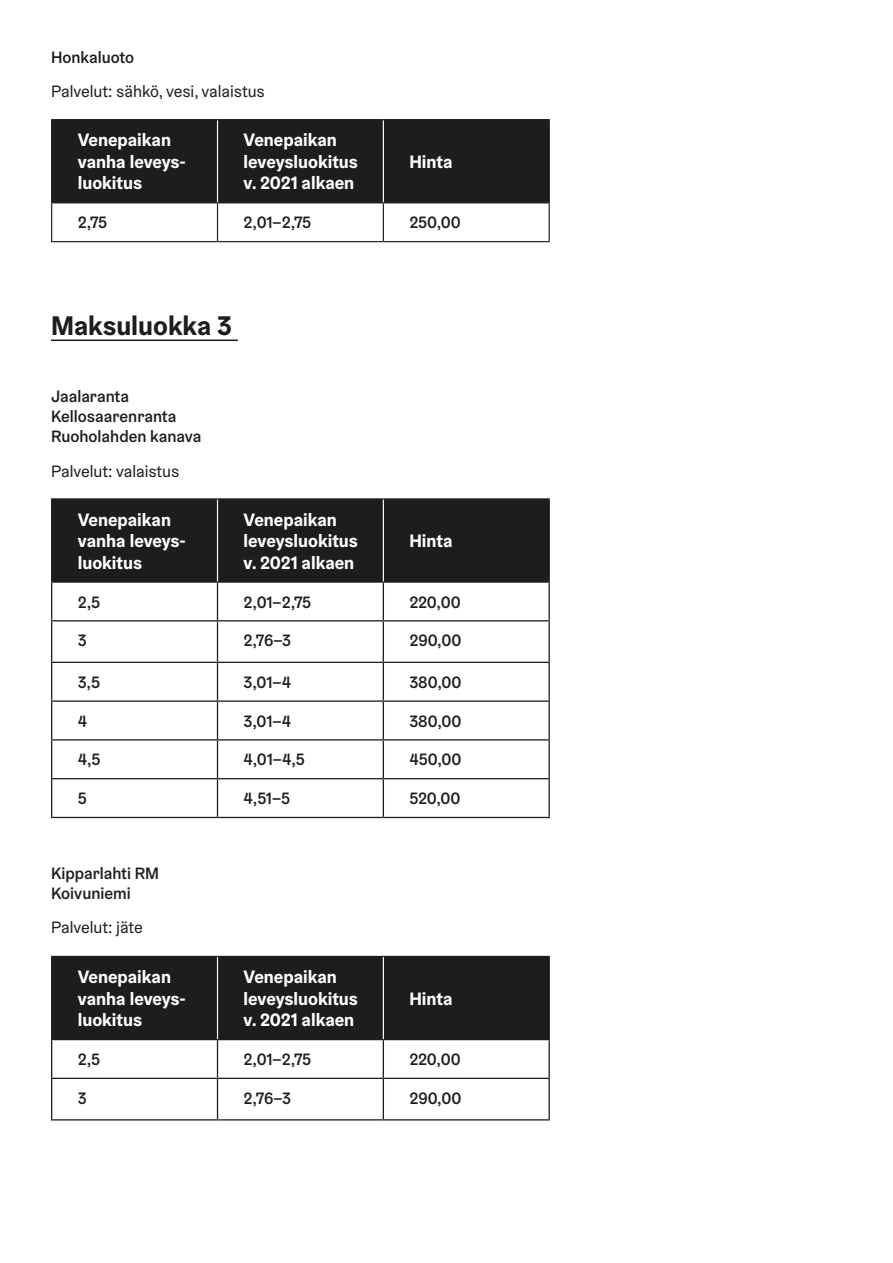
<style>
.page{position:relative;width:893px;height:1263px;background:#fff}
.page>*{position:absolute;margin:0;border:0;box-sizing:border-box;transform-origin:0 0}
.t1{font:700 27px "Helsinki Grotesk";color:#1d1d1b}
.t2{font:700 18px/21.6px "Helsinki Grotesk";color:#fff}
.t3{font:500 16.5px/19.8px "Helsinki Grotesk";color:#1d1d1b}
.t4{font:16.5px "Helsinki Grotesk";color:#1d1d1b}
</style>
<div class="page">
<div style="left:52px;top:500px;width:497px;height:81px;background:#1d1d1b"></div>
<hr style="left:51px;top:498px;width:167px;height:2px;background:#1d1d1b">
<hr style="left:51px;top:500px;width:1px;height:81px;background:#1d1d1b">
<hr style="left:218px;top:498px;width:165px;height:2px;background:#1d1d1b">
<hr style="left:383px;top:498px;width:167px;height:2px;background:#1d1d1b">
<hr style="left:549px;top:500px;width:1px;height:81px;background:#1d1d1b">
<hr style="left:51px;top:581px;width:167px;height:2px;background:#1d1d1b">
<hr style="left:218px;top:581px;width:165px;height:2px;background:#1d1d1b">
<hr style="left:383px;top:581px;width:167px;height:2px;background:#1d1d1b">
<hr style="left:217px;top:500px;width:1px;height:81px;background:#fff">
<hr style="left:383px;top:500px;width:1px;height:81px;background:#fff">
<hr style="left:51px;top:583px;width:1px;height:37px;background:#1d1d1b">
<hr style="left:217px;top:583px;width:1px;height:37px;background:#1d1d1b">
<hr style="left:383px;top:583px;width:1px;height:37px;background:#1d1d1b">
<hr style="left:549px;top:583px;width:1px;height:37px;background:#1d1d1b">
<hr style="left:51px;top:620px;width:167px;height:1px;background:#1d1d1b">
<hr style="left:51px;top:621px;width:1px;height:41px;background:#1d1d1b">
<hr style="left:218px;top:620px;width:165px;height:1px;background:#1d1d1b">
<hr style="left:217px;top:621px;width:1px;height:41px;background:#1d1d1b">
<hr style="left:383px;top:620px;width:167px;height:1px;background:#1d1d1b">
<hr style="left:383px;top:621px;width:1px;height:41px;background:#1d1d1b">
<hr style="left:549px;top:621px;width:1px;height:41px;background:#1d1d1b">
<hr style="left:51px;top:662px;width:167px;height:1px;background:#1d1d1b">
<hr style="left:51px;top:663px;width:1px;height:37px;background:#1d1d1b">
<hr style="left:218px;top:662px;width:165px;height:1px;background:#1d1d1b">
<hr style="left:217px;top:663px;width:1px;height:37px;background:#1d1d1b">
<hr style="left:383px;top:662px;width:167px;height:1px;background:#1d1d1b">
<hr style="left:383px;top:663px;width:1px;height:37px;background:#1d1d1b">
<hr style="left:549px;top:663px;width:1px;height:37px;background:#1d1d1b">
<hr style="left:51px;top:700px;width:167px;height:2px;background:#1d1d1b">
<hr style="left:51px;top:702px;width:1px;height:37px;background:#1d1d1b">
<hr style="left:218px;top:700px;width:165px;height:2px;background:#1d1d1b">
<hr style="left:217px;top:702px;width:1px;height:37px;background:#1d1d1b">
<hr style="left:383px;top:700px;width:167px;height:2px;background:#1d1d1b">
<hr style="left:383px;top:702px;width:1px;height:37px;background:#1d1d1b">
<hr style="left:549px;top:702px;width:1px;height:37px;background:#1d1d1b">
<hr style="left:51px;top:739px;width:167px;height:1px;background:#1d1d1b">
<hr style="left:51px;top:740px;width:1px;height:38px;background:#1d1d1b">
<hr style="left:218px;top:739px;width:165px;height:1px;background:#1d1d1b">
<hr style="left:217px;top:740px;width:1px;height:38px;background:#1d1d1b">
<hr style="left:383px;top:739px;width:167px;height:1px;background:#1d1d1b">
<hr style="left:383px;top:740px;width:1px;height:38px;background:#1d1d1b">
<hr style="left:549px;top:740px;width:1px;height:38px;background:#1d1d1b">
<hr style="left:51px;top:778px;width:167px;height:1px;background:#1d1d1b">
<hr style="left:51px;top:779px;width:1px;height:38px;background:#1d1d1b">
<hr style="left:218px;top:778px;width:165px;height:1px;background:#1d1d1b">
<hr style="left:217px;top:779px;width:1px;height:38px;background:#1d1d1b">
<hr style="left:383px;top:778px;width:167px;height:1px;background:#1d1d1b">
<hr style="left:383px;top:779px;width:1px;height:38px;background:#1d1d1b">
<hr style="left:549px;top:779px;width:1px;height:38px;background:#1d1d1b">
<hr style="left:51px;top:817px;width:167px;height:1px;background:#1d1d1b">
<hr style="left:218px;top:817px;width:165px;height:1px;background:#1d1d1b">
<hr style="left:383px;top:817px;width:167px;height:1px;background:#1d1d1b">
<hr style="left:51px;top:340px;width:187px;height:1px;background:#1d1d1b">
<div style="left:52px;top:120px;width:497px;height:82px;background:#1d1d1b"></div>
<hr style="left:51px;top:203px;width:1px;height:38px;background:#1d1d1b">
<hr style="left:217px;top:203px;width:1px;height:38px;background:#1d1d1b">
<hr style="left:383px;top:203px;width:1px;height:38px;background:#1d1d1b">
<hr style="left:549px;top:203px;width:1px;height:38px;background:#1d1d1b">
<hr style="left:51px;top:241px;width:167px;height:1px;background:#1d1d1b">
<hr style="left:218px;top:241px;width:165px;height:1px;background:#1d1d1b">
<hr style="left:383px;top:241px;width:167px;height:1px;background:#1d1d1b">
<hr style="left:51px;top:119px;width:167px;height:1px;background:#1d1d1b">
<hr style="left:51px;top:120px;width:1px;height:82px;background:#1d1d1b">
<hr style="left:218px;top:119px;width:165px;height:1px;background:#1d1d1b">
<hr style="left:383px;top:119px;width:167px;height:1px;background:#1d1d1b">
<hr style="left:549px;top:120px;width:1px;height:82px;background:#1d1d1b">
<hr style="left:51px;top:202px;width:167px;height:1px;background:#1d1d1b">
<hr style="left:218px;top:202px;width:165px;height:1px;background:#1d1d1b">
<hr style="left:383px;top:202px;width:167px;height:1px;background:#1d1d1b">
<hr style="left:217px;top:120px;width:1px;height:82px;background:#fff">
<hr style="left:383px;top:120px;width:1px;height:82px;background:#fff">
<div style="left:52px;top:957px;width:497px;height:82px;background:#1d1d1b"></div>
<hr style="left:51px;top:956px;width:167px;height:1px;background:#1d1d1b">
<hr style="left:51px;top:957px;width:1px;height:82px;background:#1d1d1b">
<hr style="left:218px;top:956px;width:165px;height:1px;background:#1d1d1b">
<hr style="left:383px;top:956px;width:167px;height:1px;background:#1d1d1b">
<hr style="left:549px;top:957px;width:1px;height:82px;background:#1d1d1b">
<hr style="left:51px;top:1039px;width:167px;height:1px;background:#1d1d1b">
<hr style="left:218px;top:1039px;width:165px;height:1px;background:#1d1d1b">
<hr style="left:383px;top:1039px;width:167px;height:1px;background:#1d1d1b">
<hr style="left:217px;top:957px;width:1px;height:82px;background:#fff">
<hr style="left:383px;top:957px;width:1px;height:82px;background:#fff">
<hr style="left:51px;top:1040px;width:1px;height:38px;background:#1d1d1b">
<hr style="left:217px;top:1040px;width:1px;height:38px;background:#1d1d1b">
<hr style="left:383px;top:1040px;width:1px;height:38px;background:#1d1d1b">
<hr style="left:549px;top:1040px;width:1px;height:38px;background:#1d1d1b">
<hr style="left:51px;top:1078px;width:167px;height:1px;background:#1d1d1b">
<hr style="left:51px;top:1079px;width:1px;height:40px;background:#1d1d1b">
<hr style="left:218px;top:1078px;width:165px;height:1px;background:#1d1d1b">
<hr style="left:217px;top:1079px;width:1px;height:40px;background:#1d1d1b">
<hr style="left:383px;top:1078px;width:167px;height:1px;background:#1d1d1b">
<hr style="left:383px;top:1079px;width:1px;height:40px;background:#1d1d1b">
<hr style="left:549px;top:1079px;width:1px;height:40px;background:#1d1d1b">
<hr style="left:51px;top:1119px;width:167px;height:1px;background:#1d1d1b">
<hr style="left:218px;top:1119px;width:165px;height:1px;background:#1d1d1b">
<hr style="left:383px;top:1119px;width:167px;height:1px;background:#1d1d1b">
<p class="t3" style="left:51px;top:47px;width:85px">Honkaluoto</p>
<p class="t4" style="left:51px;top:81px;width:215px">Palvelut: sähkö, vesi, valaistus</p>
<p class="t2" style="left:78px;top:129px;width:110px">Venepaikan vanha leveys&shy;luokitus</p>
<p class="t2" style="left:244px;top:129px;width:116px">Venepaikan leveysluokitus v. 2021 alkaen</p>
<p class="t2" style="left:409px;top:151px;width:45px">Hinta</p>
<p class="t3" style="left:78px;top:212px;width:31px">2,75</p>
<p class="t3" style="left:244px;top:212px;width:69px">2,01–2,75</p>
<p class="t3" style="left:409px;top:212px;width:53px">250,00</p>
<h1 class="t1" style="left:51px;top:308px;width:182px">Maksuluokka 3</h1>
<p class="t3" style="left:51px;top:386px;width:152px">Jaalaranta<br>Kellosaarenranta<br>Ruoholahden kanava</p>
<p class="t4" style="left:51px;top:461px;width:130px">Palvelut: valaistus</p>
<p class="t2" style="left:78px;top:508px;width:110px">Venepaikan vanha leveys&shy;luokitus</p>
<p class="t2" style="left:244px;top:508px;width:116px">Venepaikan leveysluokitus v. 2021 alkaen</p>
<p class="t2" style="left:409px;top:530px;width:45px">Hinta</p>
<p class="t3" style="left:78px;top:592px;width:24px">2,5</p>
<p class="t3" style="left:244px;top:592px;width:69px">2,01–2,75</p>
<p class="t3" style="left:409px;top:592px;width:53px">220,00</p>
<p class="t3" style="left:78px;top:630px;width:10px">3</p>
<p class="t3" style="left:244px;top:630px;width:49px">2,76–3</p>
<p class="t3" style="left:409px;top:630px;width:53px">290,00</p>
<p class="t3" style="left:78px;top:672px;width:24px">3,5</p>
<p class="t3" style="left:244px;top:672px;width:49px">3,01–4</p>
<p class="t3" style="left:409px;top:672px;width:54px">380,00</p>
<p class="t3" style="left:78px;top:711px;width:11px">4</p>
<p class="t3" style="left:244px;top:711px;width:49px">3,01–4</p>
<p class="t3" style="left:409px;top:711px;width:54px">380,00</p>
<p class="t3" style="left:78px;top:749px;width:24px">4,5</p>
<p class="t3" style="left:244px;top:749px;width:63px">4,01–4,5</p>
<p class="t3" style="left:409px;top:749px;width:54px">450,00</p>
<p class="t3" style="left:78px;top:788px;width:11px">5</p>
<p class="t3" style="left:244px;top:788px;width:48px">4,51–5</p>
<p class="t3" style="left:409px;top:788px;width:53px">520,00</p>
<p class="t3" style="left:51px;top:863px;width:110px">Kipparlahti RM<br>Koivuniemi</p>
<p class="t4" style="left:51px;top:917px;width:93px">Palvelut: jäte</p>
<p class="t2" style="left:78px;top:966px;width:110px">Venepaikan vanha leveys&shy;luokitus</p>
<p class="t2" style="left:244px;top:966px;width:116px">Venepaikan leveysluokitus v. 2021 alkaen</p>
<p class="t2" style="left:409px;top:987px;width:45px">Hinta</p>
<p class="t3" style="left:78px;top:1049px;width:24px">2,5</p>
<p class="t3" style="left:244px;top:1049px;width:69px">2,01–2,75</p>
<p class="t3" style="left:409px;top:1049px;width:53px">220,00</p>
<p class="t3" style="left:78px;top:1088px;width:10px">3</p>
<p class="t3" style="left:244px;top:1088px;width:49px">2,76–3</p>
<p class="t3" style="left:409px;top:1088px;width:53px">290,00</p>
</div>
